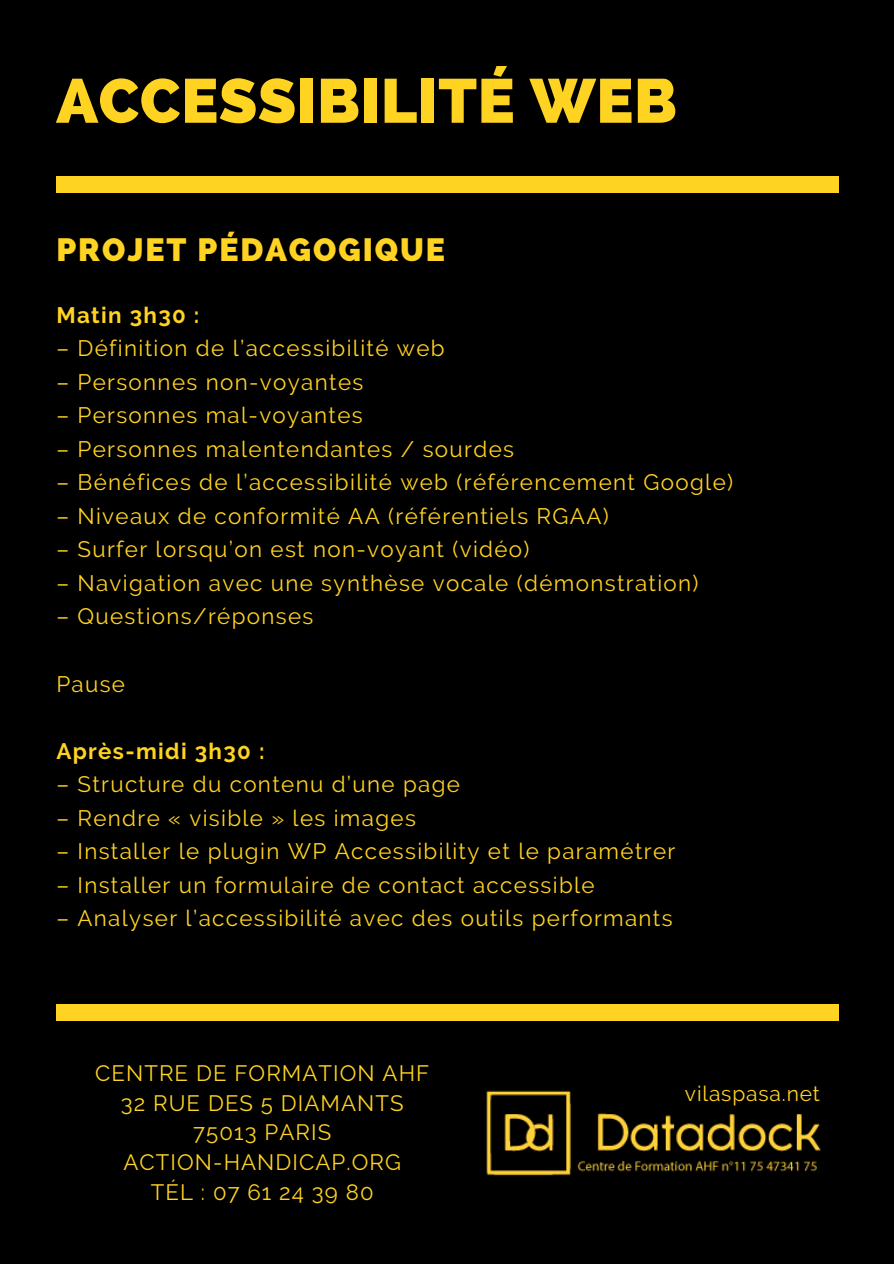
<style>
.page{position:relative;width:894px;height:1264px;background:#fff}
.page>*{position:absolute;margin:0;border:0;box-sizing:border-box;transform-origin:0 0}
.t1{font:800 62.1px "Raleway";letter-spacing:.01em;color:#ffd322}
.t2{font:800 32.1px "Raleway";letter-spacing:.06em;color:#ffd322}
.t3{font:22.35px "Raleway";letter-spacing:.06em;color:#ffd322}
.t4{font:700 22.35px "Raleway";letter-spacing:.06em;color:#ffd322}
.t5{font:22.2px/29.8px "Raleway";letter-spacing:.05em;color:#ffd322;text-align:center}
.t6{font:21px "Raleway";letter-spacing:.04em;color:#ffd322}
</style>
<div class="page">
<div style="left:0;top:0;width:893px;height:1263px;background:#000"></div>
<div style="left:56px;top:176px;width:782px;height:17px;background:#ffd322"></div>
<div style="left:56px;top:1003px;width:782px;height:17px;background:#ffd322"></div>
<img style="left:486px;top:1090px;width:335px;height:86px">
<h1 class="t1" style="left:56px;top:64px;width:621px">ACCESSIBILITÉ WEB</h1>
<h2 class="t2" style="left:56px;top:230px;width:390px">PROJET PÉDAGOGIQUE</h2>
<p class="t4" style="left:56px;top:302px;width:145px">Matin 3h30 :</p>
<p class="t3" style="left:56px;top:335px;width:390px">– Définition de l’accessibilité web</p>
<p class="t3" style="left:56px;top:369px;width:308px">– Personnes non-voyantes</p>
<p class="t3" style="left:56px;top:402px;width:308px">– Personnes mal-voyantes</p>
<p class="t3" style="left:56px;top:436px;width:459px">– Personnes malentendantes / sourdes</p>
<p class="t3" style="left:56px;top:469px;width:678px">– Bénéfices de l’accessibilité web (référencement Google)</p>
<p class="t3" style="left:56px;top:503px;width:554px">– Niveaux de conformité AA (référentiels RGAA)</p>
<p class="t3" style="left:56px;top:536px;width:474px">– Surfer lorsqu’on est non-voyant (vidéo)</p>
<p class="t3" style="left:56px;top:570px;width:643px">– Navigation avec une synthèse vocale (démonstration)</p>
<p class="t3" style="left:56px;top:603px;width:258px">– Questions/réponses</p>
<p class="t3" style="left:56px;top:670px;width:70px">Pause</p>
<p class="t4" style="left:56px;top:737px;width:210px">Après-midi 3h30 :</p>
<p class="t3" style="left:56px;top:771px;width:405px">– Structure du contenu d’une page</p>
<p class="t3" style="left:56px;top:804px;width:361px">– Rendre « visible » les images</p>
<p class="t3" style="left:56px;top:838px;width:620px">– Installer le plugin WP Accessibility et le paramétrer</p>
<p class="t3" style="left:56px;top:871px;width:539px">– Installer un formulaire de contact accessible</p>
<p class="t3" style="left:56px;top:905px;width:617px">– Analyser l’accessibilité avec des outils performants</p>
<p class="t5" style="left:95px;top:1057px;width:335px">CENTRE DE FORMATION AHF<br>32 RUE DES 5 DIAMANTS<br>75013 PARIS<br>ACTION-HANDICAP.ORG<br>TÉL : 07 61 24 39 80</p>
<p class="t6" style="left:684px;top:1080px;width:136px">vilaspasa.net</p>
</div>
